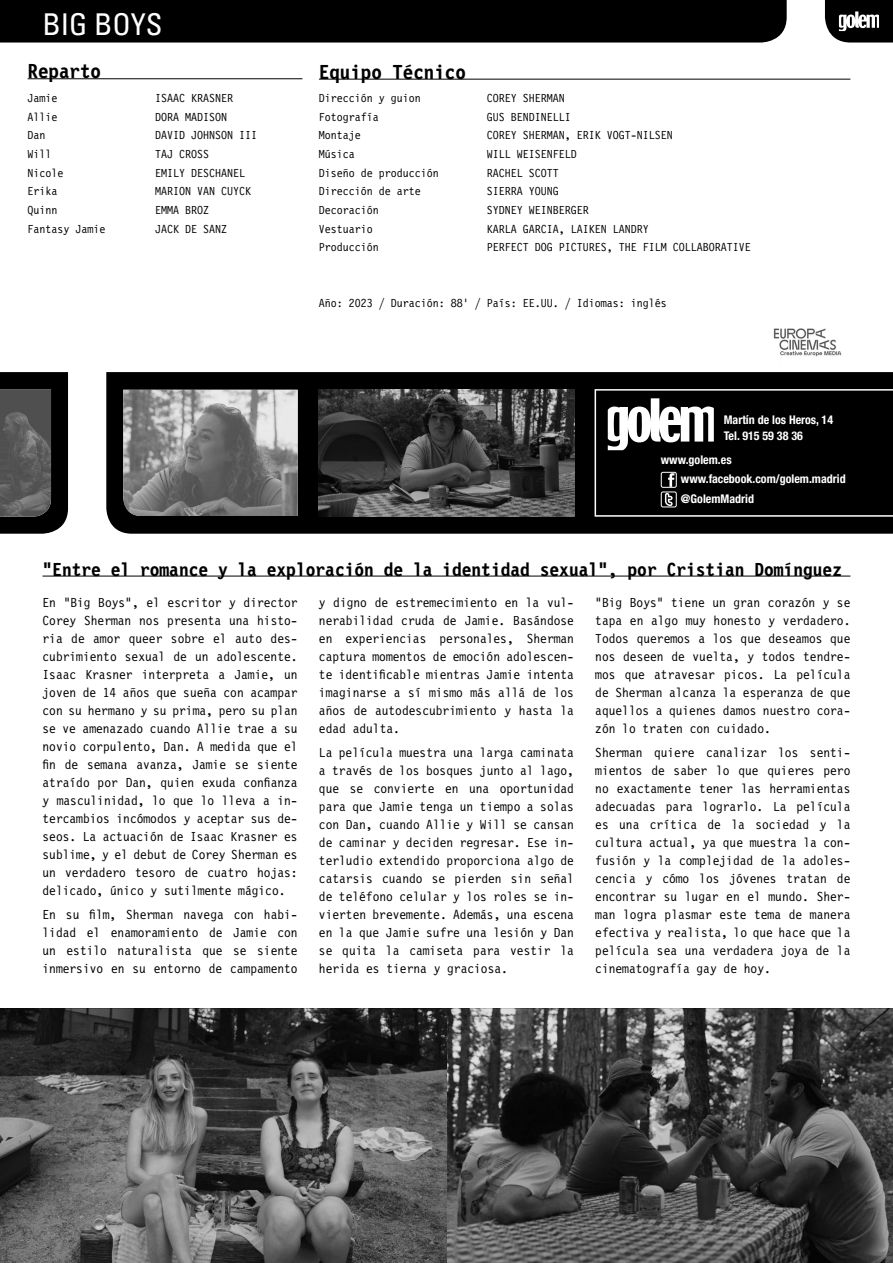
<style>
.page{position:relative;width:893px;height:1263px;background:#fff}
.page>*{position:absolute;margin:0;border:0;box-sizing:border-box;transform-origin:0 0}
.t1{font:condensed 30px "Univers";color:#fff}
.t2{font:700 21px "Letter Gothic 12 Pitch BT";color:#000}
.t3{font:700 19.5px "Letter Gothic 12 Pitch BT";color:#000}
.t4{font:13.5px/18px "Letter Gothic 12 Pitch BT";color:#000;text-align:justify}
.t5{font:12px "Letter Gothic 12 Pitch BT";color:#000}
.t6{font:700 condensed 12px/19.5px "Helvetica Neue";color:#fff}
</style>
<div class="page">
<svg style="left:106px;top:372px;width:787px;height:162px;background:#060606"></svg>
<div style="left:0;top:0;width:787px;height:43px;background:#000"></div>
<hr style="left:319px;top:79px;width:531px;height:1px;background:#000">
<hr style="left:43px;top:576px;width:807px;height:1px;background:#000">
<img style="left:123px;top:390px;width:175px;height:126px">
<img style="left:319px;top:390px;width:255px;height:126px">
<div style="left:0;top:372px;width:68px;height:162px;background:#000"></div>
<img style="left:0;top:389px;width:51px;height:128px">
<svg style="left:825px;top:0;width:68px;height:43px;background:#323232"></svg>
<svg style="left:595px;top:389px;width:298px;height:128px;background:#1c1c1c"></svg>
<img style="left:773px;top:328px;width:69px;height:29px">
<hr style="left:28px;top:78px;width:274px;height:1px;background:#000">
<img style="left:446px;top:1009px;width:447px;height:254px">
<svg style="left:0;top:1009px;width:446px;height:254px;background:#535353"></svg>
<h1 class="t1" style="left:43px;top:6px;width:121px">BIG BOYS</h1>
<h2 class="t2" style="left:28px;top:60px;width:75px">Reparto</h2>
<p class="t5" style="left:28px;top:91px;width:32px">Jamie</p>
<p class="t5" style="left:155px;top:91px;width:79px">ISAAC KRASNER</p>
<p class="t5" style="left:28px;top:110px;width:32px">Allie</p>
<p class="t5" style="left:155px;top:110px;width:73px">DORA MADISON</p>
<p class="t5" style="left:28px;top:129px;width:19px">Dan</p>
<p class="t5" style="left:155px;top:129px;width:103px">DAVID JOHNSON III</p>
<p class="t5" style="left:28px;top:147px;width:26px">Will</p>
<p class="t5" style="left:155px;top:147px;width:55px">TAJ CROSS</p>
<p class="t5" style="left:28px;top:166px;width:38px">Nicole</p>
<p class="t5" style="left:155px;top:166px;width:91px">EMILY DESCHANEL</p>
<p class="t5" style="left:28px;top:185px;width:32px">Erika</p>
<p class="t5" style="left:155px;top:185px;width:97px">MARION VAN CUYCK</p>
<p class="t5" style="left:28px;top:203px;width:32px">Quinn</p>
<p class="t5" style="left:155px;top:203px;width:55px">EMMA BROZ</p>
<p class="t5" style="left:28px;top:222px;width:80px">Fantasy Jamie</p>
<p class="t5" style="left:155px;top:222px;width:73px">JACK DE SANZ</p>
<h2 class="t2" style="left:319px;top:61px;width:148px">Equipo Técnico</h2>
<p class="t5" style="left:319px;top:91px;width:103px">Dirección y guion</p>
<p class="t5" style="left:487px;top:91px;width:79px">COREY SHERMAN</p>
<p class="t5" style="left:319px;top:110px;width:61px">Fotografía</p>
<p class="t5" style="left:487px;top:110px;width:85px">GUS BENDINELLI</p>
<p class="t5" style="left:319px;top:129px;width:43px">Montaje</p>
<p class="t5" style="left:487px;top:129px;width:187px">COREY SHERMAN, ERIK VOGT-NILSEN</p>
<p class="t5" style="left:319px;top:147px;width:37px">Música</p>
<p class="t5" style="left:487px;top:147px;width:91px">WILL WEISENFELD</p>
<p class="t5" style="left:319px;top:166px;width:121px">Diseño de producción</p>
<p class="t5" style="left:487px;top:166px;width:73px">RACHEL SCOTT</p>
<p class="t5" style="left:319px;top:185px;width:103px">Dirección de arte</p>
<p class="t5" style="left:487px;top:185px;width:73px">SIERRA YOUNG</p>
<p class="t5" style="left:319px;top:203px;width:61px">Decoración</p>
<p class="t5" style="left:487px;top:203px;width:103px">SYDNEY WEINBERGER</p>
<p class="t5" style="left:319px;top:222px;width:55px">Vestuario</p>
<p class="t5" style="left:487px;top:222px;width:163px">KARLA GARCIA, LAIKEN LANDRY</p>
<p class="t5" style="left:319px;top:240px;width:61px">Producción</p>
<p class="t5" style="left:487px;top:240px;width:265px">PERFECT DOG PICTURES, THE FILM COLLABORATIVE</p>
<p class="t5" style="left:319px;top:296px;width:349px">Año: 2023 / Duración: 88’ / País: EE.UU. / Idiomas: inglés</p>
<p class="t6" style="left:724px;top:411px;width:111px;line-height:16.5px">Martín de los Heros, 14<br>Tel. 915 59 38 36</p>
<p class="t6" style="left:681px;top:450px;width:166px;text-indent:-20px">www.golem.es www.facebook.com/golem.madrid @GolemMadrid</p>
<h3 class="t3" style="left:43px;top:558px;width:801px">“Entre el romance y la exploración de la identidad sexual”, por Cristian Domínguez</h3>
<p class="t4" style="left:43px;top:594px;width:257px">En “Big Boys”, el escritor y director Corey Sherman nos presenta una histo&shy;ria de amor queer sobre el auto des&shy;cubrimiento sexual de un adolescente.<br>Isaac Krasner interpreta a Jamie, un joven de 14 años que sueña con acampar con su hermano y su prima, pero su plan se ve amenazado cuando Allie trae a su novio corpulento, Dan. A medida que el fin de semana avanza, Jamie se siente atraído por Dan, quien exuda confianza y masculinidad, lo que lo lleva a in&shy;tercambios incómodos y aceptar sus de&shy;seos. La actuación de Isaac Krasner es sublime, y el debut de Corey Sherman es un verdadero tesoro de cuatro hojas: delicado, único y sutilmente mágico.</p>
<p class="t4" style="left:43px;top:906px;width:257px">En su film, Sherman navega con habi&shy;lidad el enamoramiento de Jamie con un estilo naturalista que se siente inmersivo en su entorno de campamento</p>
<p class="t4" style="left:319px;top:594px;width:257px">y digno de estremecimiento en la vul&shy;nerabilidad cruda de Jamie. Basándose en experiencias personales, Sherman captura momentos de emoción adolescen&shy;te identificable mientras Jamie intenta imaginarse a sí mismo más allá de los años de autodescubrimiento y hasta la edad adulta.</p>
<p class="t4" style="left:319px;top:744px;width:257px">La película muestra una larga caminata a través de los bosques junto al lago, que se convierte en una oportunidad para que Jamie tenga un tiempo a solas con Dan, cuando Allie y Will se cansan de caminar y deciden regresar. Ese in&shy;terludio extendido proporciona algo de catarsis cuando se pierden sin señal de teléfono celular y los roles se in&shy;vierten brevemente. Además, una escena en la que Jamie sufre una lesión y Dan se quita la camiseta para vestir la herida es tierna y graciosa.</p>
<p class="t4" style="left:595px;top:594px;width:257px">“Big Boys” tiene un gran corazón y se tapa en algo muy honesto y verdadero.<br>Todos queremos a los que deseamos que nos deseen de vuelta, y todos tendre&shy;mos que atravesar picos. La película de Sherman alcanza la esperanza de que aquellos a quienes damos nuestro cora&shy;zón lo traten con cuidado.</p>
<p class="t4" style="left:595px;top:744px;width:257px">Sherman quiere canalizar los senti&shy;mientos de saber lo que quieres pero no exactamente tener las herramientas adecuadas para lograrlo. La película es una crítica de la sociedad y la cultura actual, ya que muestra la con&shy;fusión y la complejidad de la adoles&shy;cencia y cómo los jóvenes tratan de encontrar su lugar en el mundo. Sher&shy;man logra plasmar este tema de manera efectiva y realista, lo que hace que la película sea una verdadera joya de la cinematografía gay de hoy.</p>
</div>
